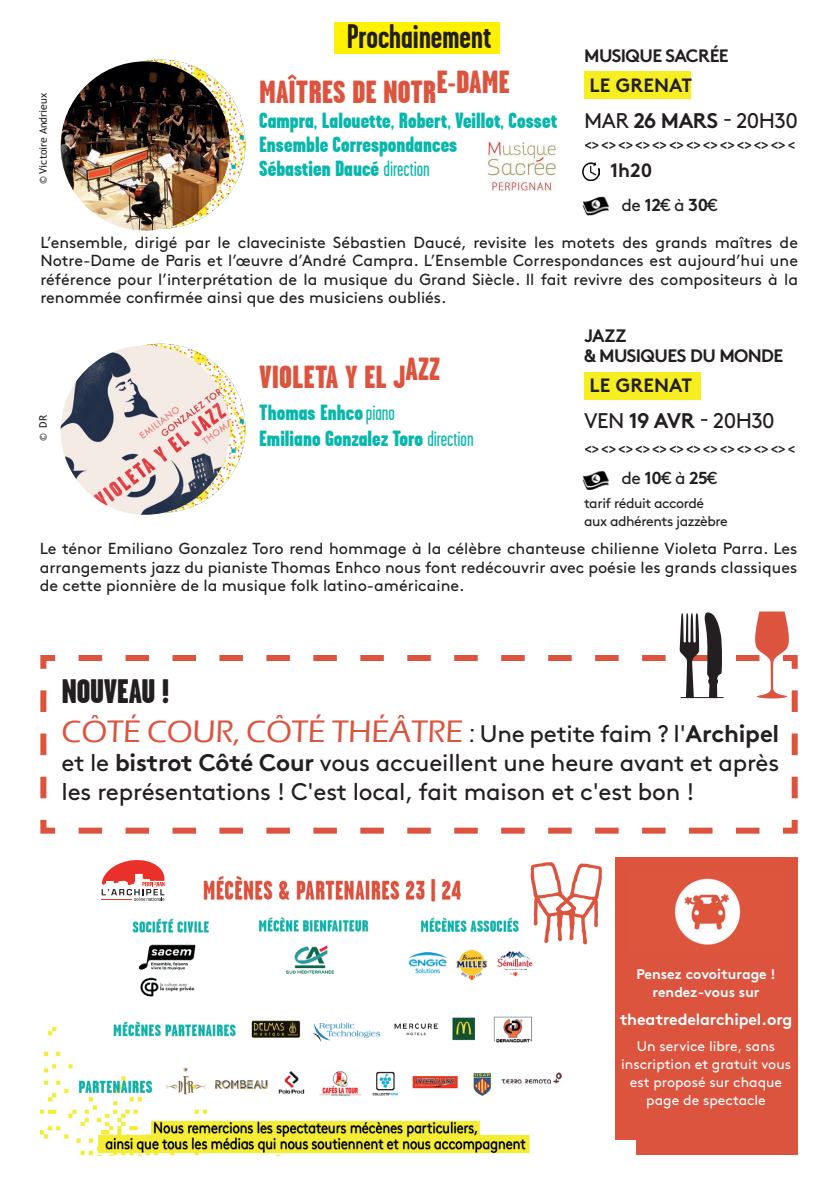
<style>
.page{position:relative;width:840px;height:1191px;background:#fff}
.page>*{position:absolute;margin:0;border:0;box-sizing:border-box;transform-origin:0 0}
.t1{font:700 34px "Garage Gothic";color:#231f20}
.t2{font:900 34px "Garage Gothic";letter-spacing:-.01em;color:#231f20}
.t3{font:500 32px "Eras ITC";letter-spacing:-.01em;color:#dc533e}
.t4{font:900 32px "Garage Gothic";color:#dc533e}
.t5{font:24px/28.8px "Brown";letter-spacing:-.01em;color:#231f20}
.t6{font:900 22px/24px "Garage Gothic";color:#09b6ac}
.t7{font:21.2px "Brown";letter-spacing:-.03em;color:#231f20}
.t8{font:19.2px "Brown Bold Alt";letter-spacing:.005em;color:#231f20}
.t9{font:18px/19.2px "Brown Bold Alt";letter-spacing:-.035em;color:#231f20}
.t10{font:17.4px "Brown";color:#231f20}
.t11{font:16px/18.4px "Brown";color:#231f20;text-align:justify}
.t12{font:16px "Brown Bold Alt";letter-spacing:-.01em;color:#fff}
.t13{font:14px/18px "Brown";color:#fff;text-align:center}
.t14{font:500 14px "Franklin Gothic URW Cond";color:#231f20}
.t15{font:14px/18px "Brown";letter-spacing:-.03em;color:#231f20}
.t16{font:14px/18px "Brown Bold Alt";color:#fff;text-align:center}
.t17{font:10.4px "Trebuchet MS";color:#231f20}
.s1{font-weight:700}
.s2{font-weight:400}
.s3{font-family:"Brown Bold Alt"}
.s4{font-size:26px;color:#231f20}
.s5{font-family:"Brown";font-weight:400;font-size:24px;color:#231f20}
.s6{font-family:"Brown Bold Alt";font-weight:400;font-size:24px;color:#231f20}
</style>
<div class="page">
<div style="left:334px;top:22px;width:165px;height:31px;background:#fff101"></div>
<img style="left:76px;top:60px;width:169px;height:169px;border-radius:85px">
<img style="left:76px;top:344px;width:169px;height:169px;border-radius:85px">
<img style="left:61px;top:61px;width:169px;height:170px;border-radius:85px">
<img style="left:61px;top:345px;width:169px;height:170px;border-radius:85px">
<div style="left:584px;top:71px;width:106px;height:27px;background:#f7ee22"></div>
<div style="left:584px;top:372px;width:116px;height:28px;background:#f7ee22"></div>
<img style="left:582px;top:163px;width:17px;height:17px">
<img style="left:582px;top:196px;width:27px;height:20px">
<img style="left:582px;top:471px;width:27px;height:19px">
<img style="left:40px;top:876px;width:522px;height:279px">
<div style="left:614px;top:857px;width:183px;height:298px;background:#dc533e"></div>
<img style="left:674px;top:878px;width:67px;height:67px">
<svg style="left:102px;top:860px;width:62px;height:40px"></svg>
<div style="left:602px;top:1139px;width:33px;height:31px;background:#fff"></div>
<svg style="left:530px;top:862px;width:71px;height:82px"></svg>
<svg style="left:40px;top:655px;width:758px;height:179px"></svg>
<svg style="left:67px;top:611px;width:730px;height:187px"></svg>
<hr style="left:680px;top:697px;width:43px;height:1px;background:#231f20">
<img style="left:488px;top:140px;width:68px;height:51px">
<p class="t17" style="left:37px;top:184px;width:93px;rotate:-90deg">© Victoire Andrieux</p>
<h1 class="t1" style="left:346px;top:18px;width:146px">Prochainement</h1>
<h2 class="t4" style="left:259px;top:74px;width:252px">MAÎTRES DE NOTRE-DAME</h2>
<h3 class="t6" style="left:259px;top:108px;width:299px">Campra<span class="s1">,</span> Lalouette<span class="s1">,</span> Robert<span class="s1">,</span> Veillot<span class="s1">,</span> Cosset<br>Ensemble Correspondances<br>Sébastien Daucé <span class="s2">direction</span></h3>
<p class="t9" style="left:584px;top:44px;width:146px">MUSIQUE SACRÉE</p>
<p class="t8" style="left:589px;top:70px;width:104px">LE GRENAT</p>
<h3 class="t7" style="left:584px;top:104px;width:215px">MAR <span class="s3">26 MARS</span> - 20H30</h3>
<p class="t8" style="left:609px;top:155px;width:44px">1h20</p>
<p class="t10" style="left:621px;top:191px;width:98px">de <span class="s3">12</span>€ à <span class="s3">30</span>€</p>
<p class="t14" style="left:584px;top:135px;width:212px">&lt;&gt; &lt;&gt; &lt;&gt; &lt;&gt; &lt;&gt; &lt;&gt; &lt;&gt; &lt;&gt; &lt;&gt; &lt;&gt; &lt;&gt; &lt;&gt; &lt;</p>
<p class="t11" style="left:40px;top:232px;width:758px">L’ensemble, dirigé par le claveciniste Sébastien Daucé, revisite les motets des grands maîtres de Notre-Dame de Paris et l’œuvre d’André Campra. L’Ensemble Correspondances est aujourd’hui une référence pour l’interprétation de la musique du Grand Siècle. Il fait revivre des compositeurs à la renommée confirmée ainsi que des musiciens oubliés.</p>
<p class="t17" style="left:37px;top:441px;width:28px;rotate:-90deg">© DR</p>
<h2 class="t4" style="left:259px;top:359px;width:182px">VIOLETA Y EL JAZZ</h2>
<h3 class="t6" style="left:259px;top:399px;width:216px;line-height:26px">Thomas Enhco <span class="s2">piano<br></span>Emiliano Gonzalez Toro <span class="s2">direction</span></h3>
<p class="t9" style="left:584px;top:325px;width:200px">JAZZ<br>&amp; MUSIQUES DU MONDE</p>
<p class="t8" style="left:589px;top:369px;width:104px">LE GRENAT</p>
<h3 class="t7" style="left:584px;top:404px;width:192px">VEN <span class="s3">19 AVR</span> - 20H30</h3>
<p class="t14" style="left:584px;top:439px;width:212px">&lt;&gt; &lt;&gt; &lt;&gt; &lt;&gt; &lt;&gt; &lt;&gt; &lt;&gt; &lt;&gt; &lt;&gt; &lt;&gt; &lt;&gt; &lt;&gt; &lt;</p>
<p class="t10" style="left:621px;top:465px;width:97px">de <span class="s3">10</span>€ à <span class="s3">25</span>€</p>
<p class="t15" style="left:583px;top:493px;width:145px">tarif réduit accordé aux adhérents jazzèbre</p>
<p class="t11" style="left:40px;top:538px;width:758px">Le ténor Emiliano Gonzalez Toro rend hommage à la célèbre chanteuse chilienne Violeta Parra. Les arrangements jazz du pianiste Thomas Enhco nous font redécouvrir avec poésie les grands classiques de cette pionnière de la musique folk latino‑américaine.</p>
<h1 class="t2" style="left:61px;top:673px;width:109px">NOUVEAU !</h1>
<h2 class="t3" style="left:61px;top:713px;width:719px">CÔTÉ COUR, CÔTÉ THÉÂTRE <span class="s4">:</span> <span class="s5">Une petite faim ? l'</span><span class="s6">Archipel</span></h2>
<h3 class="t5" style="left:61px;top:746px;width:719px">et le <span class="s3">bistrot Côté Cour</span> vous accueillent une heure avant et après les représentations ! C'est local, fait maison et c'est bon !</h3>
<p class="t16" style="left:636px;top:963px;width:141px">Pensez covoiturage ! rendez-vous sur</p>
<p class="t12" style="left:619px;top:1006px;width:174px">theatredelarchipel.org</p>
<p class="t13" style="left:620px;top:1035px;width:171px">Un service libre, sans inscription et gratuit vous est proposé sur chaque page de spectacle</p>
</div>
